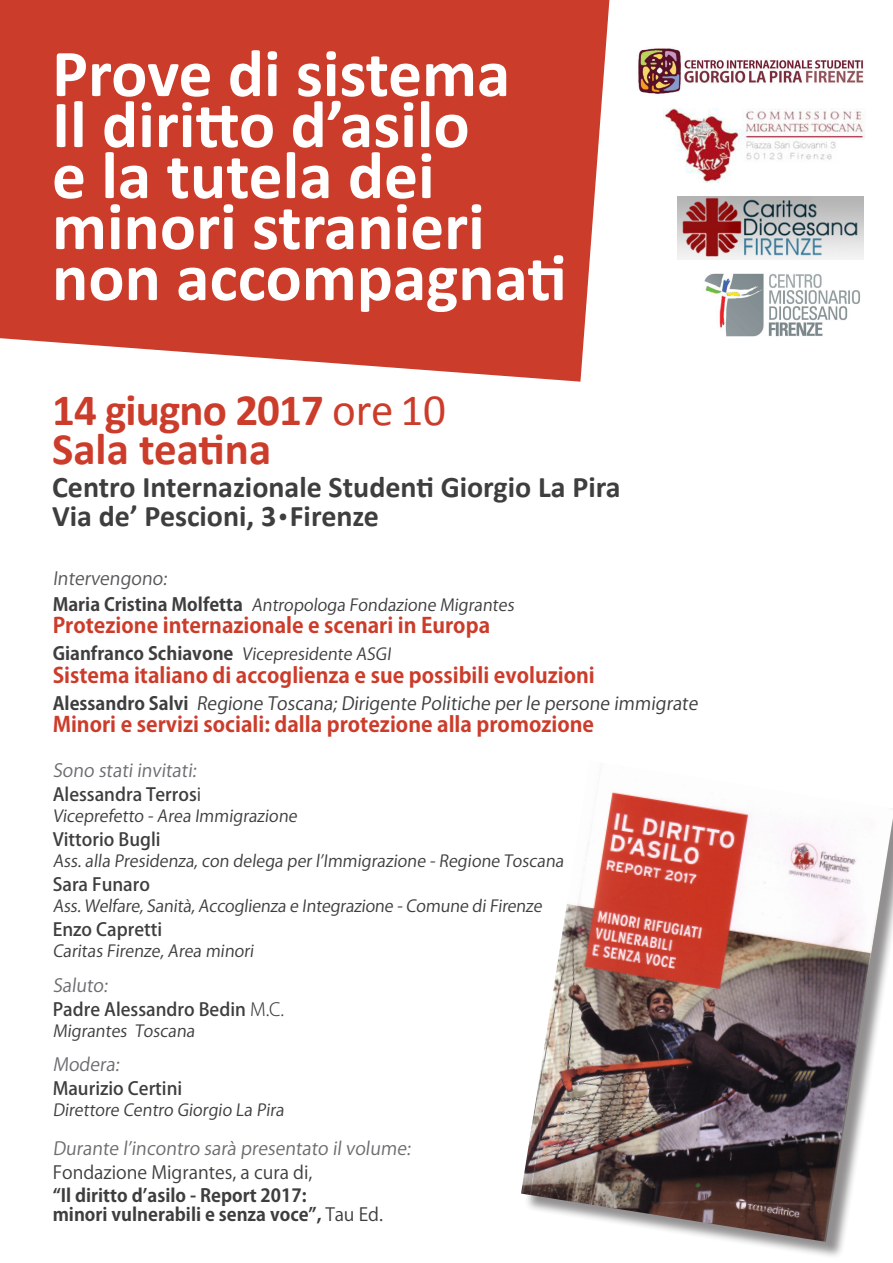
<style>
.page{position:relative;width:893px;height:1263px;background:#fff}
.page>*{position:absolute;margin:0;border:0;box-sizing:border-box;transform-origin:0 0}
.t1{font:700 67.5px "Calibri";color:#fff}
.t2{font:700 45px "Calibri";letter-spacing:-.02em;color:#cc3c2b}
.t3{font:700 45px "Calibri";color:#cc3c2b}
.t4{font:700 30px "Calibri";color:#3e3e3f}
.t5{font:700 21px "Koz Go Pr 6 N";color:#cc3c2b}
.t6{font:700 18px "Koz Go Pr 6 N";color:#3e3e3f}
.t7{font:18px "Koz Go Pr 6 N";color:#3e3e3f}
.t8{font:500 18px "Koz Go Pr 6 N";color:#3e3e3f}
.t9{font:18px "Koz Go Pr 6 N";color:#6c6d70}
.t10{font:18px "Koz Go Pr 6 N";color:#57585a}
.t11{font:16.5px "Koz Go Pr 6 N";color:#3e3e3f}
.s1{font-weight:400}
.s2{font-weight:700;font-size:18px}
.s3{font-weight:400;font-size:16.5px}
.s4{font-weight:700}
.s5{font-weight:300}
</style>
<div class="page">
<div style="left:524px;top:763px;width:369px;height:497px;background:#231f20;opacity:.5"></div>
<img style="left:521px;top:763px;width:372px;height:479px">
<img style="left:704px;top:274px;width:156px;height:63px">
<img style="left:663px;top:108px;width:202px;height:75px">
<img style="left:638px;top:48px;width:226px;height:46px">
<img style="left:678px;top:197px;width:185px;height:62px">
<div style="left:0;top:0;width:609px;height:382px;background:#cc3c2b"></div>
<p class="t1" style="left:52px;top:30px;width:460px">Prove di sistema</p>
<p class="t1" style="left:52px;top:81px;width:419px">Il diritto d’asilo</p>
<p class="t1" style="left:52px;top:132px;width:384px">e la tutela dei</p>
<p class="t1" style="left:52px;top:183px;width:434px">minori stranieri</p>
<p class="t1" style="left:52px;top:234px;width:516px">non accompagnati</p>
<p class="t2" style="left:52px;top:382px;width:395px">14 giugno 2017 <span class="s1">ore 10</span></p>
<p class="t3" style="left:52px;top:421px;width:221px">Sala teatina</p>
<p class="t4" style="left:52px;top:468px;width:570px">Centro Internazionale Studenti Giorgio La Pira</p>
<p class="t4" style="left:52px;top:497px;width:328px">Via de’ Pescioni, 3<sup>.</sup>Firenze</p>
<p class="t10" style="left:53px;top:569px;width:119px">Intervengono:</p>
<p class="t11" style="left:53px;top:595px;width:466px"><span class="s2">M a ri a C ri st i n a M o lfetta</span> Antropologa Fondazione Migrantes</p>
<p class="t5" style="left:53px;top:614px;width:439px">Protezione internazionale e scenari in Europa</p>
<p class="t6" style="left:53px;top:644px;width:343px">Gianfranco Schiavone <span class="s3">Vicepresidente ASGI</span></p>
<p class="t5" style="left:53px;top:663px;width:544px">Sistema italiano di accoglienza e sue possibili evoluzioni</p>
<p class="t7" style="left:53px;top:693px;width:650px"><span class="s4">A l essa n d ro Sa lvi</span> Regione Toscana;Dirigente Politiche perle persone immigrate</p>
<p class="t5" style="left:53px;top:713px;width:543px">Minori e servizi sociali: dalla protezione alla promozione</p>
<p class="t9" style="left:53px;top:761px;width:149px">Sono statiinvitati:</p>
<p class="t8" style="left:53px;top:785px;width:150px">Alessandra Terros<span class="s1">i</span></p>
<p class="t11" style="left:53px;top:807px;width:249px">Viceprefetto -Area Immigrazione</p>
<p class="t8" style="left:53px;top:830px;width:109px">Vittorio Bugli</p>
<p class="t11" style="left:53px;top:852px;width:516px">Ass.alla Presidenza,con delega perl’Immigrazione -Regione Toscana</p>
<p class="t8" style="left:53px;top:875px;width:99px">Sara Funaro</p>
<p class="t11" style="left:53px;top:897px;width:494px">Ass.Welfare,Sanità,Accoglienza e Integrazione -Comune diFirenze</p>
<p class="t8" style="left:53px;top:920px;width:111px">Enzo Capretti</p>
<p class="t11" style="left:53px;top:942px;width:206px">Caritas Firenze,Area minori</p>
<p class="t9" style="left:53px;top:975px;width:60px">Saluto:</p>
<p class="t8" style="left:53px;top:999px;width:233px">Padre Alessandro Bedin <span class="s5">M.C.</span></p>
<p class="t11" style="left:53px;top:1021px;width:147px">Migrantes Toscana</p>
<p class="t9" style="left:53px;top:1055px;width:72px">Modera:</p>
<p class="t8" style="left:53px;top:1079px;width:131px">Maurizio Certini</p>
<p class="t11" style="left:53px;top:1101px;width:236px">Direttore Centro Giorgio La Pira</p>
<p class="t9" style="left:53px;top:1139px;width:363px">Durante l’incontro sarà presentato ilvolume:</p>
<p class="t7" style="left:53px;top:1163px;width:261px">Fondazione Migrantes, a cura di,</p>
<p class="t6" style="left:53px;top:1185px;width:255px">“Il diritto d’asilo - Report 2017:</p>
<p class="t6" style="left:53px;top:1205px;width:332px">minori vulnerabili e senza voce”, <span class="s1">Tau Ed.</span></p>
</div>
